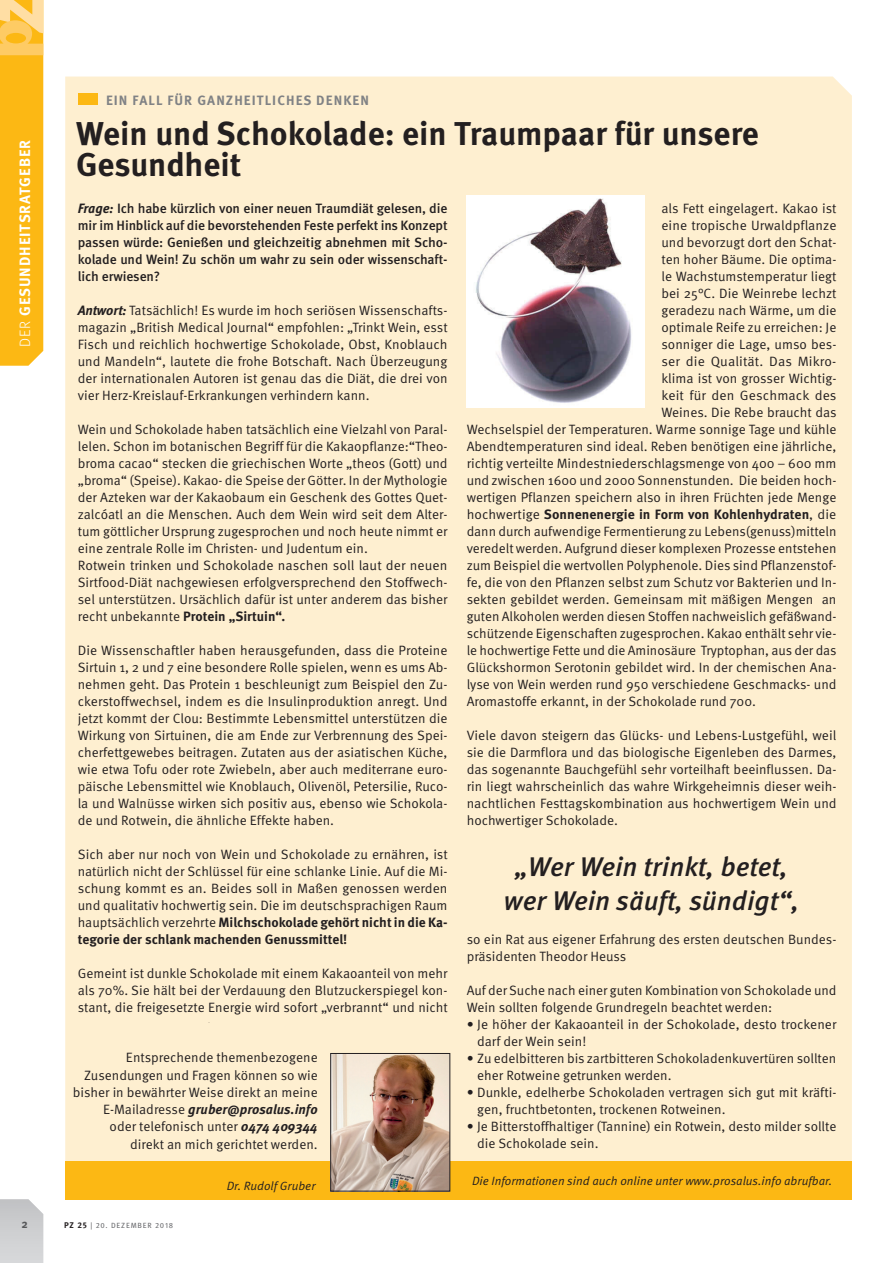
<style>
.page{position:relative;width:893px;height:1263px;background:#fff}
.page>*{position:absolute;margin:0;border:0;box-sizing:border-box;transform-origin:0 0}
.t1{font:700 33px/31.5px "Meta OT";color:#231f20}
.t2{font:italic 500 27px/34px "Meta OT";color:#231f20;text-align:center}
.t3{font:700 15px "Meta OT";letter-spacing:.06em;color:#fff}
.t4{font:13.5px/17px "Meta OT Norm";color:#231f20}
.t5{font:500 13.5px/17px "Meta OT";letter-spacing:-.01em;color:#231f20;text-align:justify}
.t6{font:700 13.5px/17px "Meta OT";color:#231f20}
.t7{font:italic 700 13.5px "Meta OT";color:#231f20}
.t8{font:700 13.5px "Meta OT";letter-spacing:.08em;color:#808285}
.t9{font:12px "Meta OT Norm Ita";color:#231f20}
.t10{font:700 12px "Meta OT";color:#57585a;scale:.95 1}
.t11{font:7.5px "Meta OT";letter-spacing:.11em;color:#6c6d70}
.s1{font-weight:300}
.s2{font-weight:700;font-style:italic}
.s3{font-family:"Meta OT";font-weight:700;font-style:italic}
.s4{font-family:"Meta OT Norm";font-weight:400}
.s5{font-family:"Meta OT Norm";font-weight:400;font-style:normal}
.s6{font-weight:700;font-size:8.25px;color:#231f20}
</style>
<div class="page">
<svg style="left:0;top:1199px;width:43px;height:64px;background:#cfd0d2"></svg>
<svg style="left:0;top:0;width:43px;height:366px;background:#fcbb22"></svg>
<div style="left:65px;top:77px;width:787px;height:1085px;background:#feefd0"></div>
<div style="left:65px;top:1162px;width:787px;height:38px;background:#fcb814"></div>
<div style="left:78px;top:93px;width:19px;height:11px;background:#fcb814"></div>
<img style="left:332px;top:1055px;width:116px;height:134px">
<div style="left:330px;top:1053px;width:120px;height:138px;border:1px solid #231f20"></div>
<img style="left:467px;top:196px;width:177px;height:211px">
<p class="t3" style="left:15px;top:347px;width:209px;rotate:-90deg"><span class="s1">DER</span> GESUNDHEITSRATGEBER</p>
<p class="t10" style="left:22px;top:1216px;width:8px">2</p>
<p class="t8" style="left:106px;top:91px;width:264px">EIN FALL FÜR GANZHEITLICHES DENKEN</p>
<h1 class="t1" style="left:76px;top:118px;width:684px">Wein und Schokolade: ein Traumpaar für unsere<br>Gesundheit</h1>
<p class="t5" style="left:78px;top:200px;width:371px"><span class="s2">Frage:</span> Ich habe kürzlich von einer neuen Traumdiät gelesen, die mir im Hinblick auf die bevorstehenden Feste perfekt ins Konzept passen würde: Genießen und gleichzeitig abnehmen mit Scho&shy;kolade und Wein! Zu schön um wahr zu sein oder wissenschaft&shy;lich erwiesen?</p>
<p class="t4" style="left:78px;top:302px;width:371px;text-align:justify"><span class="s3">Antwort:</span> Tatsächlich! Es wurde im hoch seriösen Wissenschafts&shy;magazin „British Medical Journal“ empfohlen: „Trinkt Wein, esst Fisch und reichlich hochwertige Schokolade, Obst, Knoblauch und Mandeln“, lautete die frohe Botschaft. Nach Überzeugung der internationalen Autoren ist genau das die Diät, die drei von vier Herz-Kreislauf-Erkrankungen verhindern kann.</p>
<p class="t4" style="left:78px;top:421px;width:371px">Wein und Schokolade haben tatsächlich eine Vielzahl von Paral&shy;lelen. Schon im botanischen Begriff für die Kakaopflanze:“Theo&shy;broma cacao“ stecken die griechischen Worte „theos (Gott) und „broma“ (Speise). Kakao- die Speise der Götter. In der Mythologie der Azteken war der Kakaobaum ein Geschenk des Gottes Quet&shy;zalcóatl an die Menschen. Auch dem Wein wird seit dem Alter&shy;tum göttlicher Ursprung zugesprochen und noch heute nimmt er eine zentrale Rolle im Christen- und Judentum ein.<br>Rotwein trinken und Schokolade naschen soll laut der neuen Sirtfood-Diät nachgewiesen erfolgversprechend den Stoffwech&shy;sel unterstützen. Ursächlich dafür ist unter anderem das bisher</p>
<p class="t6" style="left:78px;top:608px;width:209px"><span class="s4">recht unbekannte</span> Protein „Sirtuin“.</p>
<p class="t4" style="left:78px;top:642px;width:371px;text-align:justify">Die Wissenschaftler haben herausgefunden, dass die Proteine Sirtuin 1, 2 und 7 eine besondere Rolle spielen, wenn es ums Ab&shy;nehmen geht. Das Protein 1 beschleunigt zum Beispiel den Zu&shy;ckerstoffwechsel, indem es die Insulinproduktion anregt. Und jetzt kommt der Clou: Bestimmte Lebensmittel unterstützen die Wirkung von Sirtuinen, die am Ende zur Verbrennung des Spei&shy;cherfettgewebes beitragen. Zutaten aus der asiatischen Küche, wie etwa Tofu oder rote Zwiebeln, aber auch mediterrane euro&shy;päische Lebensmittel wie Knoblauch, Olivenöl, Petersilie, Ruco&shy;la und Walnüsse wirken sich positiv aus, ebenso wie Schokola&shy;de und Rotwein, die ähnliche Effekte haben.</p>
<p class="t4" style="left:78px;top:846px;width:371px;text-align:justify">Sich aber nur noch von Wein und Schokolade zu ernähren, ist natürlich nicht der Schlüssel für eine schlanke Linie. Auf die Mi&shy;schung kommt es an. Beides soll in Maßen genossen werden und qualitativ hochwertig sein. Die im deutschsprachigen Raum</p>
<p class="t6" style="left:78px;top:914px;width:371px"><span class="s4">hauptsächlich verzehrte</span> Milchschokolade gehört nicht in die Ka&shy;tegorie der schlank machenden Genussmittel!</p>
<p class="t4" style="left:78px;top:965px;width:371px;text-align:justify">Gemeint ist dunkle Schokolade mit einem Kakaoanteil von mehr als 70%. Sie hält bei der Verdauung den Blutzuckerspiegel kon&shy;stant, die freigesetzte Energie wird sofort „verbrannt“ und nicht</p>
<p class="t4" style="left:467px;top:200px;width:371px;text-align:right">als Fett eingelagert. Kakao ist<br>eine tropische Urwaldpflanze<br>und bevorzugt dort den Schat-<br>ten hoher Bäume. Die optima-<br>le Wachstumstemperatur liegt<br>bei 25°C. Die Weinrebe lechzt<br>geradezu nach Wärme, um die<br>optimale Reife zu erreichen: Je<br>sonniger die Lage, umso bes-<br>ser die Qualität. Das Mikro-<br>klima ist von grosser Wichtig-<br>keit für den Geschmack des<br>Weines. Die Rebe braucht das<br>Wechselspiel der Temperaturen. Warme sonnige Tage und kühle Abendtemperaturen sind ideal. Reben benötigen eine jährliche, richtig verteilte Mindestniederschlagsmenge von 400 – 600 mm und zwischen 1600 und 2000 Sonnenstunden. Die beiden hoch&shy;wertigen Pflanzen speichern also in ihren Früchten jede Menge</p>
<p class="t6" style="left:467px;top:506px;width:371px"><span class="s4">hochwertige</span> Sonnenenergie in Form von Kohlenhydraten<span class="s4">, die</span></p>
<p class="t4" style="left:467px;top:523px;width:371px;text-align:justify">dann durch aufwendige Fermentierung zu Lebens(genuss)mitteln veredelt werden. Aufgrund dieser komplexen Prozesse entstehen zum Beispiel die wertvollen Polyphenole. Dies sind Pflanzenstof&shy;fe, die von den Pflanzen selbst zum Schutz vor Bakterien und In&shy;sekten gebildet werden. Gemeinsam mit mäßigen Mengen an guten Alkoholen werden diesen Stoffen nachweislich gefäßwand&shy;schützende Eigenschaften zugesprochen. Kakao enthält sehr vie&shy;le hochwertige Fette und die Aminosäure Tryptophan, aus der das Glückshormon Serotonin gebildet wird. In der chemischen Ana&shy;lyse von Wein werden rund 950 verschiedene Geschmacks- und Aromastoffe erkannt, in der Schokolade rund 700.</p>
<p class="t4" style="left:467px;top:727px;width:371px;text-align:justify">Viele davon steigern das Glücks- und Lebens-Lustgefühl, weil sie die Darmflora und das biologische Eigenleben des Darmes, das sogenannte Bauchgefühl sehr vorteilhaft beeinflussen. Da&shy;rin liegt wahrscheinlich das wahre Wirkgeheimnis dieser weih&shy;nachtlichen Festtagskombination aus hochwertigem Wein und hochwertiger Schokolade.</p>
<h2 class="t2" style="left:504px;top:850px;width:297px">„Wer Wein trinkt, betet, wer Wein säuft, sündigt“,</h2>
<p class="t4" style="left:467px;top:931px;width:371px">so ein Rat aus eigener Erfahrung des ersten deutschen Bundes&shy;präsidenten Theodor Heuss</p>
<p class="t4" style="left:467px;top:982px;width:371px">Auf der Suche nach einer guten Kombination von Schokolade und<br>Wein sollten folgende Grundregeln beachtet werden:</p>
<p class="t4" style="left:477px;top:1016px;width:361px;text-indent:-10px">• Je höher der Kakaoanteil in der Schokolade, desto trockener darf der Wein sein!</p>
<p class="t4" style="left:477px;top:1050px;width:361px;text-indent:-10px">• Zu edelbitteren bis zartbitteren Schokoladenkuvertüren sollten eher Rotweine getrunken werden.</p>
<p class="t4" style="left:477px;top:1084px;width:361px;text-indent:-10px">• Dunkle, edelherbe Schokoladen vertragen sich gut mit kräfti&shy;gen, fruchtbetonten, trockenen Rotweinen.</p>
<p class="t4" style="left:477px;top:1118px;width:361px;text-indent:-11px">• Je Bitterstoffhaltiger (Tannine) ein Rotwein, desto milder sollte die Schokolade sein.</p>
<p class="t4" style="left:73px;top:1049px;width:246px;text-align:right">Entsprechende themenbezogene<br>Zusendungen und Fragen können so wie bisher in bewährter Weise direkt an meine</p>
<p class="t7" style="left:103px;top:1101px;width:216px"><span class="s5">E-Mailadresse</span> gruber@prosalus.info</p>
<p class="t4" style="left:110px;top:1118px;width:210px;text-align:right">oder telefonisch unter <span class="s3">0474 409344 </span>direkt an mich gerichtet werden.</p>
<p class="t9" style="left:227px;top:1178px;width:90px">Dr. Rudolf Gruber</p>
<p class="t9" style="left:472px;top:1174px;width:362px">Die Informationen sind auch online unter www.prosalus.info abrufbar.</p>
<p class="t11" style="left:64px;top:1221px;width:111px"><span class="s6">PZ 25</span> | 20. DEZEMBER 2018</p>
</div>
